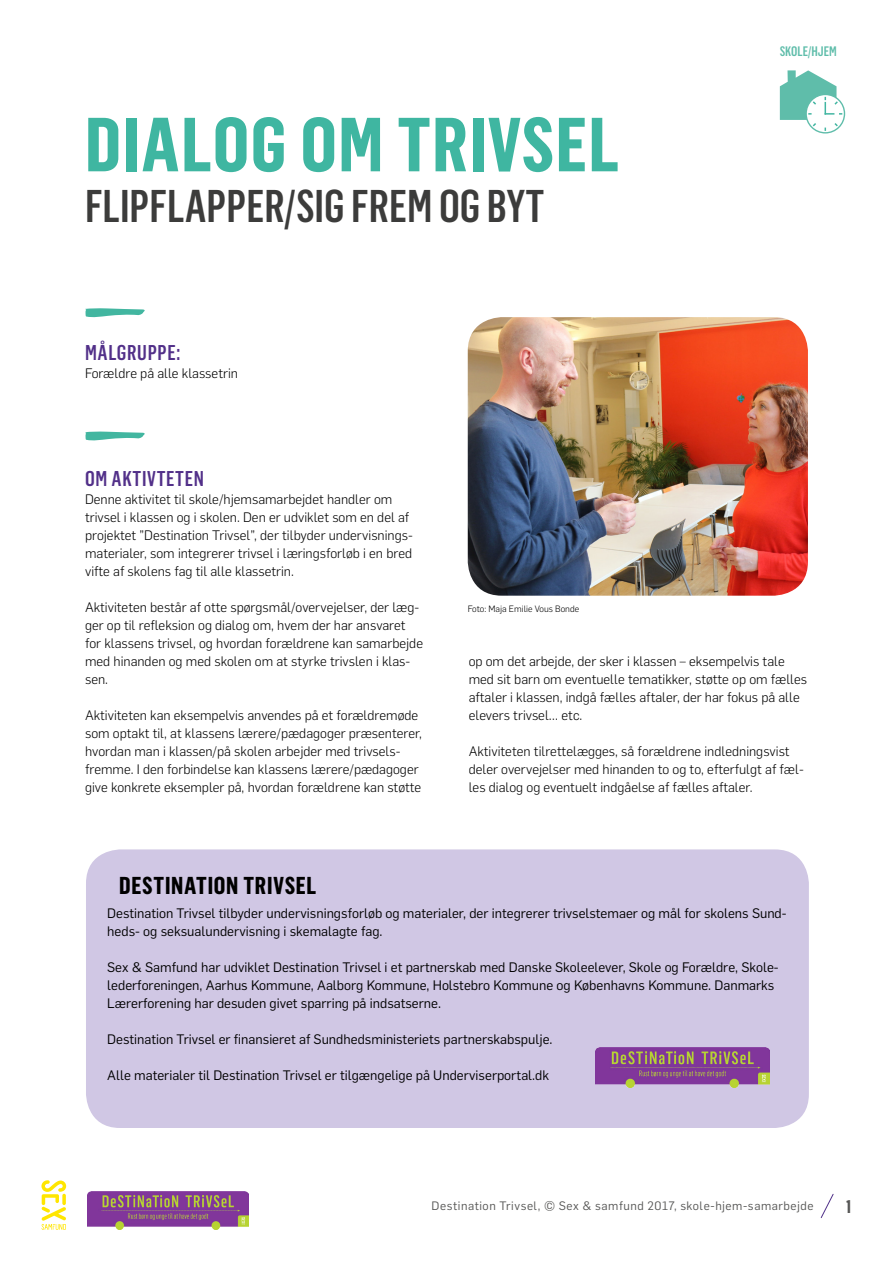
<style>
.page{position:relative;width:893px;height:1263px;background:#fff}
.page>*{position:absolute;margin:0;border:0;box-sizing:border-box;transform-origin:0 0}
.t1{font:700 75px "Flama Condensed";letter-spacing:.02em;color:#3fb6a1}
.t2{font:500 45px "Flama Condensed";color:#3c3c3b}
.t3{font:700 24px "Flama Condensed";letter-spacing:.03em;color:#000}
.t4{font:500 21px "Flama Condensed";letter-spacing:.03em;color:#523089}
.t5{font:700 18px "Flama Condensed";color:#575756}
.t6{font:300 13.5px/18px "Flama";color:#000}
.t7{font:13.5px/18px "Flama";color:#000}
.t8{font:500 13.5px "Flama Condensed";color:#5fbdaa}
.t9{font:12px "Flama";letter-spacing:.04em;color:#575756}
.t10{font:300 9px "Flama";color:#000}
</style>
<div class="page">
<img style="left:88px;top:1192px;width:161px;height:37px">
<svg style="left:41px;top:1180px;width:25px;height:50px"></svg>
<div style="left:86px;top:849px;width:723px;height:279px;background:#d0c7e4;border-radius:34px"></div>
<svg style="left:85px;top:431px;width:60px;height:10px"></svg>
<svg style="left:85px;top:308px;width:60px;height:10px"></svg>
<svg style="left:806px;top:94px;width:38px;height:39px"></svg>
<div style="left:805px;top:94px;width:40px;height:40px;border:1px solid #5fbdaa;border-radius:50%"></div>
<svg style="left:780px;top:70px;width:62px;height:61px"></svg>
<img style="left:595px;top:1047px;width:174px;height:41px">
<img style="left:468px;top:317px;width:340px;height:279px">
<svg style="left:821px;top:1194px;width:13px;height:24px"></svg>
<h1 class="t1" style="left:85px;top:97px;width:536px">DIALOG OM TRIVSEL</h1>
<h2 class="t2" style="left:85px;top:178px;width:461px">FLIPFLAPPER/SIG FREM OG BYT</h2>
<h3 class="t4" style="left:85px;top:339px;width:97px">MÅLGRUPPE:</h3>
<p class="t6" style="left:85px;top:363px;width:154px">Forældre på alle klassetrin</p>
<p class="t8" style="left:780px;top:43px;width:59px">SKOLE/HJEM</p>
<h3 class="t4" style="left:85px;top:465px;width:120px">OM AKTIVTETEN</h3>
<p class="t6" style="left:85px;top:489px;width:329px">Denne aktivitet til skole/hjemsamarbejdet handler om trivsel i klassen og i skolen. Den er udviklet som en del af projektet ”Destination Trivsel”, der tilbyder undervisnings&shy;materialer, som integrerer trivsel i læringsforløb i en bred vifte af skolens fag til alle klassetrin.</p>
<p class="t6" style="left:85px;top:597px;width:339px">Aktiviteten består af otte spørgsmål/overvejelser, der læg&shy;ger op til refleksion og dialog om, hvem der har ansvaret for klassens trivsel, og hvordan forældrene kan samarbejde med hinanden og med skolen om at styrke trivslen i klas&shy;sen.</p>
<p class="t6" style="left:85px;top:705px;width:339px">Aktiviteten kan eksempelvis anvendes på et forældremøde som optakt til, at klassens lærere/pædagoger præsenterer, hvordan man i klassen/på skolen arbejder med trivsels&shy;fremme. I den forbindelse kan klassens lærere/pædagoger give konkrete eksempler på, hvordan forældrene kan støtte</p>
<p class="t10" style="left:468px;top:603px;width:113px">Foto: Maja Emilie Vous Bonde</p>
<p class="t6" style="left:469px;top:651px;width:340px">op om det arbejde, der sker i klassen – eksempelvis tale med sit barn om eventuelle tematikker, støtte op om fælles aftaler i klassen, indgå fælles aftaler, der har fokus på alle elevers trivsel… etc.</p>
<p class="t6" style="left:469px;top:741px;width:337px">Aktiviteten tilrettelægges, så forældrene indledningsvist deler overvejelser med hinanden to og to, efterfulgt af fæl&shy;les dialog og eventuelt indgåelse af fælles aftaler.</p>
<h3 class="t3" style="left:119px;top:870px;width:199px">DESTINATION TRIVSEL</h3>
<p class="t7" style="left:107px;top:903px;width:681px">Destination Trivsel tilbyder undervisningsforløb og materialer, der integrerer trivselstemaer og mål for skolens Sund&shy;heds- og seksualundervisning i skemalagte fag.</p>
<p class="t7" style="left:107px;top:957px;width:673px">Sex &amp; Samfund har udviklet Destination Trivsel i et partnerskab med Danske Skoleelever, Skole og Forældre, Skole&shy;lederforeningen, Aarhus Kommune, Aalborg Kommune, Holstebro Kommune og Københavns Kommune. Danmarks<br>Lærerforening har desuden givet sparring på indsatserne.</p>
<p class="t7" style="left:107px;top:1029px;width:447px">Destination Trivsel er finansieret af Sundhedsministeriets partnerskabspulje.</p>
<p class="t7" style="left:107px;top:1065px;width:443px">Alle materialer til Destination Trivsel er tilgængelige på Underviserportal.dk</p>
<p class="t9" style="left:432px;top:1198px;width:383px">Destination Trivsel, © Sex &amp; samfund 2017, skole-hjem-samarbejde</p>
<h3 class="t5" style="left:846px;top:1195px;width:7px">1</h3>
</div>
